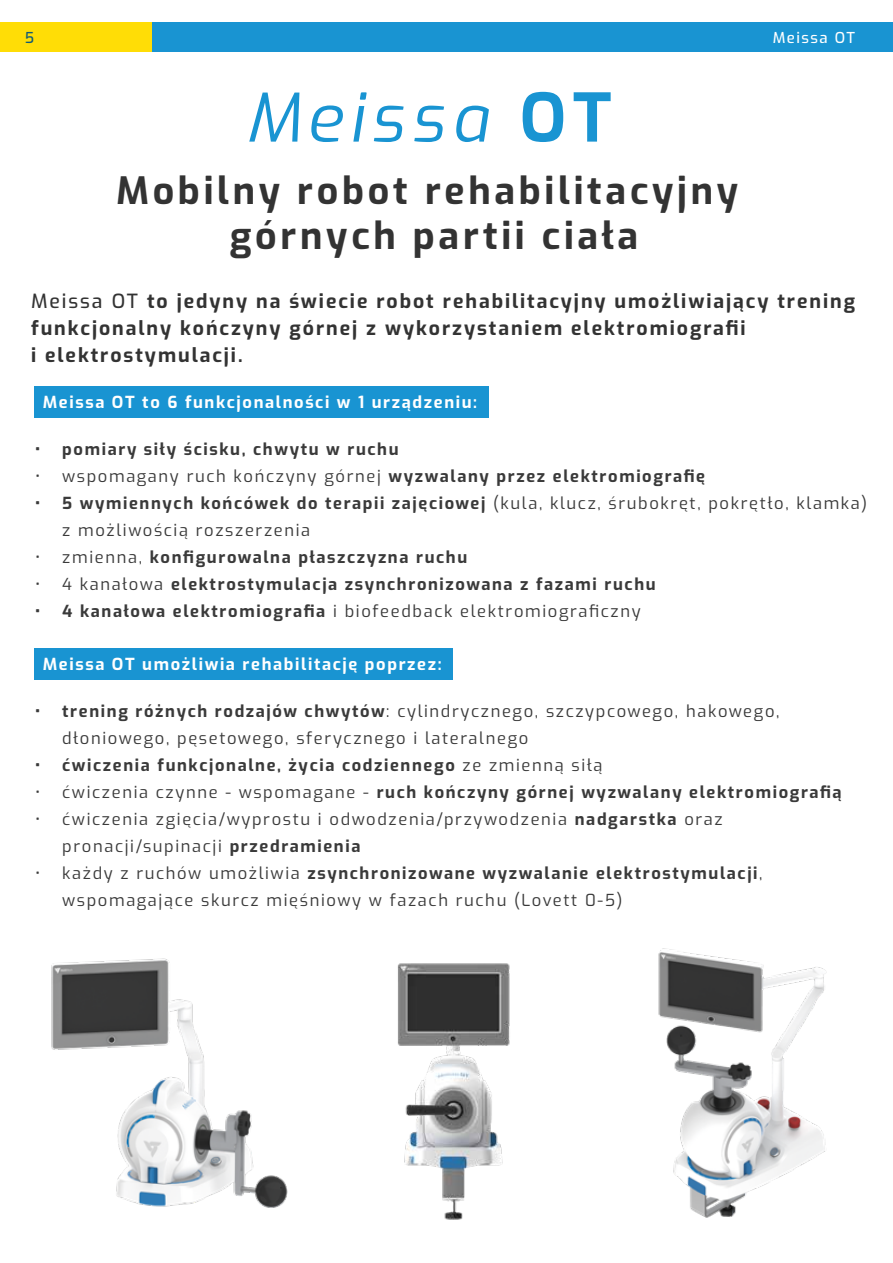
<style>
.page{position:relative;width:893px;height:1263px;background:#fff}
.page>*{position:absolute;margin:0;border:0;box-sizing:border-box;transform-origin:0 0}
.t1{font:italic 66.6px "Exo";letter-spacing:.1em;color:#1994d2}
.t2{font:700 37.5px/45px "Exo";letter-spacing:.1em;color:#333;text-align:center}
.t3{font:700 19.5px/27px "Exo";letter-spacing:.1em;color:#333}
.t4{font:16.5px/27px "Exo";letter-spacing:.1em;color:#3a3a3a}
.t5{font:700 16.5px "Exo";letter-spacing:.1em;color:#3a3a3a}
.t6{font:700 16.5px "Exo";letter-spacing:.1em;color:#fff}
.t7{font:500 15px "Exo";letter-spacing:.1em;color:#fff}
.t8{font:500 15px "Exo";color:#105976}
.s1{font-weight:700;font-style:normal}
.s2{font-weight:500}
.s3{font-weight:400}
.s4{font-weight:700}
</style>
<div class="page">
<div style="left:0;top:23px;width:152px;height:29px;background:#ffdd06"></div>
<div style="left:153px;top:23px;width:740px;height:29px;background:#1994d2"></div>
<div style="left:34px;top:386px;width:454px;height:31px;background:#1994d2"></div>
<div style="left:34px;top:648px;width:419px;height:32px;background:#1994d2"></div>
<img style="left:452px;top:963px;width:51px;height:257px">
<img style="left:503px;top:948px;width:324px;height:270px">
<img style="left:51px;top:958px;width:401px;height:262px">
<p class="t8" style="left:25px;top:26px;width:11px">5</p>
<p class="t7" style="left:773px;top:26px;width:84px">Meissa OT</p>
<h1 class="t1" style="left:245px;top:68px;width:368px">Meissa <span class="s1">OT</span></h1>
<h2 class="t2" style="left:116px;top:166px;width:623px">Mobilny robot rehabilitacyjny górnych partii ciała</h2>
<p class="t3" style="left:31px;top:287px;width:825px"><span class="s2">Meissa OT</span> to jedyny na świecie robot rehabilitacyjny umożliwiający trening funkcjonalny kończyny górnej z wykorzystaniem elektromiografii<br>i elektrostymulacji.</p>
<p class="t6" style="left:43px;top:390px;width:436px">Meissa OT to 6 funkcjonalności w 1 urządzeniu:</p>
<p class="t5" style="left:35px;top:437px;width:365px">• pomiary siły ścisku, chwytu w ruchu</p>
<p class="t5" style="left:35px;top:464px;width:671px"><span class="s3">• wspomagany ruch kończyny górnej</span> wyzwalany przez elektromiografię</p>
<p class="t4" style="left:62px;top:488px;width:807px;text-indent:-27px"><span class="s4">• 5 wymiennych końcówek do terapii zajęciowej</span> (kula, klucz, śrubokręt, pokrętło, klamka) z możliwością rozszerzenia</p>
<p class="t5" style="left:35px;top:545px;width:433px"><span class="s3">• zmienna,</span> konfigurowalna płaszczyzna ruchu</p>
<p class="t5" style="left:35px;top:572px;width:622px"><span class="s3">• 4 kanałowa</span> elektrostymulacja zsynchronizowana z fazami ruchu</p>
<p class="t4" style="left:35px;top:596px;width:607px"><span class="s4">• 4 kanałowa elektromiografia</span> i biofeedback elektromiograficzny</p>
<p class="t6" style="left:43px;top:652px;width:400px">Meissa OT umożliwia rehabilitację poprzez:</p>
<p class="t4" style="left:62px;top:696px;width:719px;text-indent:-27px"><span class="s4">• trening różnych rodzajów chwytów</span>: cylindrycznego, szczypcowego, hakowego, dłoniowego, pęsetowego, sferycznego i lateralnego</p>
<p class="t5" style="left:35px;top:753px;width:569px">• ćwiczenia funkcjonalne, życia codziennego <span class="s3">ze zmienną siłą</span></p>
<p class="t5" style="left:35px;top:780px;width:808px"><span class="s3">• ćwiczenia czynne - wspomagane -</span> ruch kończyny górnej wyzwalany elektromiografią</p>
<p class="t4" style="left:62px;top:804px;width:662px;text-indent:-27px">• ćwiczenia zgięcia/wyprostu i odwodzenia/przywodzenia <span class="s4">nadgarstka</span> oraz pronacji/supinacji <span class="s4">przedramienia</span></p>
<p class="t4" style="left:62px;top:858px;width:702px;text-indent:-27px">• każdy z ruchów umożliwia <span class="s4">zsynchronizowane wyzwalanie elektrostymulacji</span>, wspomagające skurcz mięśniowy w fazach ruchu (Lovett 0-5)</p>
</div>
